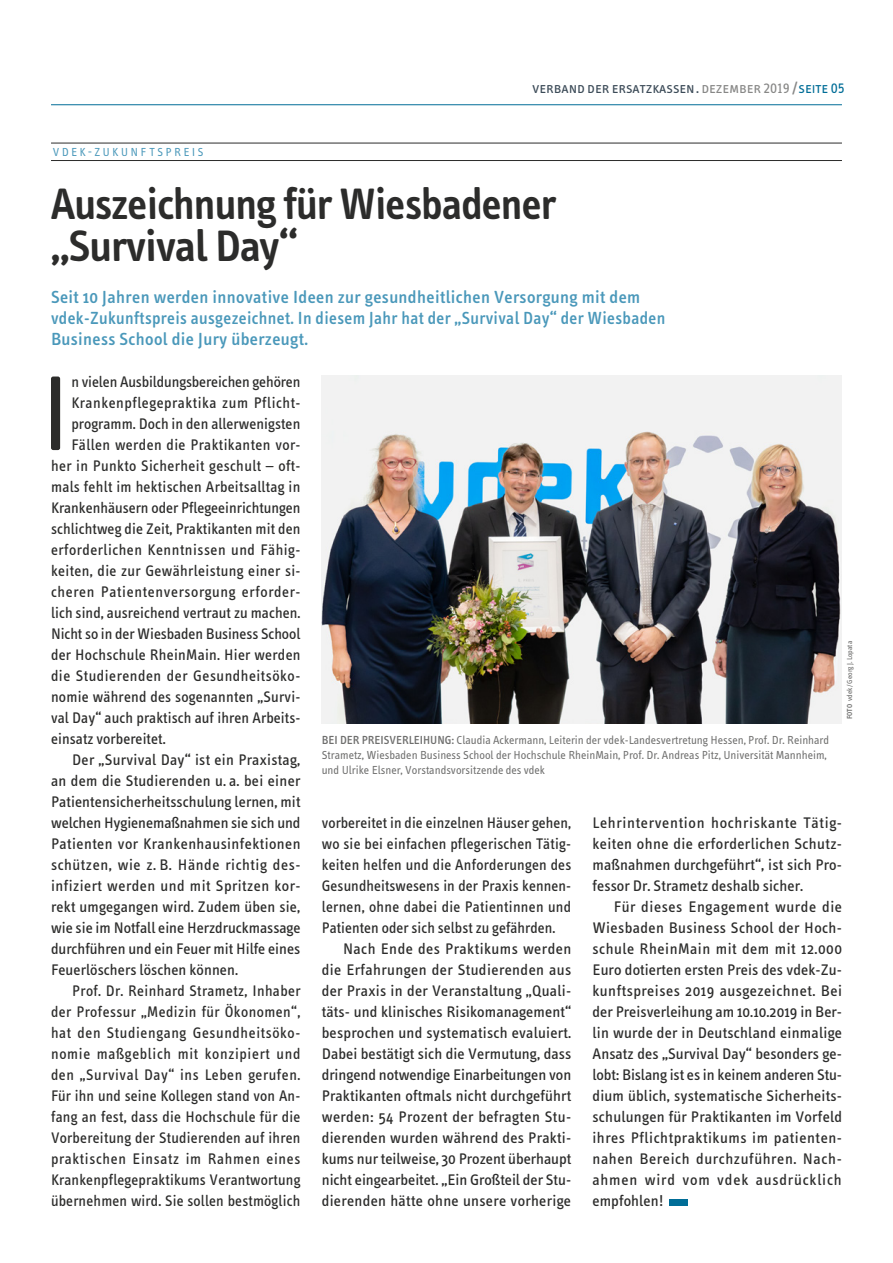
<style>
.page{position:relative;width:893px;height:1263px;background:#fff}
.page>*{position:absolute;margin:0;border:0;box-sizing:border-box;transform-origin:0 0}
._1_Artikel_Copy__Artikel_Initial_UA{font:109.8px "Info Text";color:#2c2c2b}
._1_Artikel_X_Head_Artikel_UA{font:600 45px/42px "Info Text";color:#2c2c2b}
._1_Artikel_X_--_Intro_UA{font:500 18px/21px "Info Text";letter-spacing:.02em;color:#4a98ba}
._1_Artikel_Copy_Artikel_Einzug_UA{font:15.75px/21px "Info Text";letter-spacing:.01em;color:#2c2c2b;text-align:justify}
._1_Artikel_Copy__Artikel_Initial_UA-2{font:15.75px "Info Text";letter-spacing:.015em;color:#2c2c2b}
._1_Artikel_Copy__Artikel_Initial_UA-3{font:15.75px "Info Text";letter-spacing:-.005em;color:#2c2c2b}
._1_Artikel_Copy__Artikel_Initial_UA-4{font:15.75px "Info Text";letter-spacing:.035em;color:#2c2c2b}
.t1{font:15.75px "Info Text Normal Caps";color:#3c4b58}
._1_Artikel_Copy__Artikel_Initial_UA-5{font:15.75px "Info Text";letter-spacing:.04em;color:#2c2c2b}
.t2{font:12px/14.7px "Info Text";color:#6f6f6e}
._1_Artikel_X_Head_Artikel_UA-2{font:12px "Info OT Text";color:#4a98ba}
.t3{font:7.5px "Info Text";color:#6f6f6e}
.s1{color:#878786}
.s2{font-family:"Info Text Semi Bold Caps";color:#878786}
.s3{color:#006d97}
.s4{font-weight:500}
.s5{font-weight:600}
</style>
<div class="page">
<hr style="left:51px;top:143px;width:791px;height:1px;background:#2c2c2b">
<hr style="left:51px;top:160px;width:791px;height:1px;background:#2c2c2b">
<hr style="left:51px;top:104px;width:791px;height:1px;background:#006d97">
<div style="left:670px;top:1199px;width:18px;height:7px;background:#006d97"></div>
<img style="left:322px;top:375px;width:520px;height:348px">
<p class="t1" style="left:532px;top:79px;width:314px">verband der ersatzkassen. <span class="s1">dezember 2019</span> <span class="s2">/</span><span class="s3">seite 05</span></p>
<h2 class="_1_Artikel_X_Head_Artikel_UA-2" style="left:53px;top:145px;width:152px">VDEK-ZUKUNFTSPREIS</h2>
<h2 class="_1_Artikel_X_Head_Artikel_UA" style="left:51px;top:183px;width:507px">Auszeichnung für Wiesbadener „Survival Day“</h2>
<p class="_1_Artikel_X_--_Intro_UA" style="left:51px;top:287px;width:616px">Seit 10 Jahren werden innovative Ideen zur gesundheitlichen Versorgung mit dem vdek-Zukunftspreis ausgezeichnet. In diesem Jahr hat der „Survival Day“ der Wiesbaden<br>Business School die Jury überzeugt.</p>
<p class="_1_Artikel_Copy__Artikel_Initial_UA" style="left:40px;top:352px;width:32px">I</p>
<p class="_1_Artikel_Copy__Artikel_Initial_UA-3" style="left:71px;top:373px;width:231px">n vielen Ausbildungsbereichen gehören</p>
<p class="_1_Artikel_Copy__Artikel_Initial_UA-4" style="left:71px;top:394px;width:231px">Krankenpflegepraktika zum Pflicht-</p>
<p class="_1_Artikel_Copy__Artikel_Initial_UA-2" style="left:71px;top:415px;width:231px">programm. Doch in den allerwenigsten</p>
<p class="_1_Artikel_Copy__Artikel_Initial_UA-2" style="left:71px;top:436px;width:231px">Fällen werden die Praktikanten vor-</p>
<p class="_1_Artikel_Copy__Artikel_Initial_UA-2" style="left:51px;top:457px;width:251px">her in Punkto Sicherheit geschult – oft-</p>
<p class="_1_Artikel_Copy__Artikel_Initial_UA-2" style="left:51px;top:478px;width:251px">mals fehlt im hektischen Arbeitsalltag in</p>
<p class="_1_Artikel_Copy__Artikel_Initial_UA-2" style="left:51px;top:499px;width:251px">Krankenhäusern oder Pflegeeinrichtungen</p>
<p class="_1_Artikel_Copy__Artikel_Initial_UA-2" style="left:51px;top:520px;width:251px">schlichtweg die Zeit, Praktikanten mit den</p>
<p class="_1_Artikel_Copy__Artikel_Initial_UA-2" style="left:51px;top:541px;width:251px">erforderlichen Kenntnissen und Fähig-</p>
<p class="_1_Artikel_Copy__Artikel_Initial_UA-2" style="left:51px;top:562px;width:251px">keiten, die zur Gewährleistung einer si-</p>
<p class="_1_Artikel_Copy__Artikel_Initial_UA-5" style="left:51px;top:583px;width:251px">cheren Patientenversorgung erforder-</p>
<p class="_1_Artikel_Copy__Artikel_Initial_UA-2" style="left:51px;top:604px;width:251px">lich sind, ausreichend vertraut zu machen.</p>
<p class="_1_Artikel_Copy__Artikel_Initial_UA-3" style="left:51px;top:625px;width:251px">Nicht so in der Wiesbaden Business School</p>
<p class="_1_Artikel_Copy__Artikel_Initial_UA-2" style="left:51px;top:646px;width:251px">der Hochschule RheinMain. Hier werden</p>
<p class="_1_Artikel_Copy__Artikel_Initial_UA-4" style="left:51px;top:667px;width:251px">die Studierenden der Gesundheitsöko-</p>
<p class="_1_Artikel_Copy__Artikel_Initial_UA-2" style="left:51px;top:688px;width:251px">nomie während des sogenannten „Survi-</p>
<p class="_1_Artikel_Copy__Artikel_Initial_UA-2" style="left:51px;top:709px;width:251px">val Day“ auch praktisch auf ihren Arbeits-</p>
<p class="_1_Artikel_Copy__Artikel_Initial_UA-2" style="left:51px;top:730px;width:116px">einsatz vorbereitet.</p>
<p class="_1_Artikel_Copy_Artikel_Einzug_UA" style="left:51px;top:749px;width:251px;text-indent:21px">Der „Survival Day“ ist ein Praxistag, an dem die Studierenden u. a. bei einer Patientensicherheitsschulung lernen, mit welchen Hygienemaßnahmen sie sich und Patienten vor Krankenhausinfektionen schützen, wie z. B. Hände richtig des&shy;infiziert werden und mit Spritzen kor&shy;rekt umgegangen wird. Zudem üben sie, wie sie im Notfall eine Herzdruckmassage durchführen und ein Feuer mit Hilfe eines Feuerlöschers löschen können.</p>
<p class="_1_Artikel_Copy_Artikel_Einzug_UA" style="left:51px;top:980px;width:251px;text-indent:21px">Prof. Dr. Reinhard Strametz, Inhaber der Professur „Medizin für Ökonomen“, hat den Studiengang Gesundheitsöko&shy;nomie maßgeblich mit konzipiert und den „Survival Day“ ins Leben gerufen.<br>Für ihn und seine Kollegen stand von An&shy;fang an fest, dass die Hochschule für die Vorbereitung der Studierenden auf ihren praktischen Einsatz im Rahmen eines Krankenpflegepraktikums Verantwortung übernehmen wird. Sie sollen bestmöglich</p>
<p class="t2" style="left:322px;top:733px;width:509px"><span class="s4">BEI DER PREISVERLEIHUNG:</span> Claudia Ackermann, Leiterin der vdek-Landesvertretung Hessen, Prof. Dr. Reinhard<br>Strametz, Wiesbaden Business School der Hochschule RheinMain, Prof. Dr. Andreas Pitz, Universität Mannheim, und Ulrike Elsner, Vorstandsvorsitzende des vdek</p>
<p class="t3" style="left:845px;top:719px;width:79px;rotate:-90deg"><span class="s5">FOTO</span> vdek /Georg J. Lopata</p>
<p class="_1_Artikel_Copy_Artikel_Einzug_UA" style="left:322px;top:812px;width:251px">vorbereitet in die einzelnen Häuser gehen, wo sie bei einfachen pflegerischen Tätig&shy;keiten helfen und die Anforderungen des Gesundheitswesens in der Praxis kennen&shy;lernen, ohne dabei die Patientinnen und Patienten oder sich selbst zu gefährden.</p>
<p class="_1_Artikel_Copy_Artikel_Einzug_UA" style="left:322px;top:938px;width:251px;text-indent:21px">Nach Ende des Praktikums werden die Erfahrungen der Studierenden aus der Praxis in der Veranstaltung „Quali&shy;täts- und klinisches Risikomanagement“ besprochen und systematisch evaluiert.<br>Dabei bestätigt sich die Vermutung, dass dringend notwendige Einarbeitungen von Praktikanten oftmals nicht durchgeführt werden: 54 Prozent der befragten Stu&shy;dierenden wurden während des Prakti&shy;kums nur teilweise, 30 Prozent überhaupt nicht eingearbeitet. „Ein Großteil der Stu&shy;dierenden hätte ohne unsere vorherige</p>
<p class="_1_Artikel_Copy_Artikel_Einzug_UA" style="left:592px;top:812px;width:251px">Lehrintervention hochriskante Tätig&shy;keiten ohne die erforderlichen Schutz&shy;maßnahmen durchgeführt“, ist sich Pro&shy;fessor Dr. Strametz deshalb sicher.</p>
<p class="_1_Artikel_Copy_Artikel_Einzug_UA" style="left:592px;top:896px;width:251px;text-indent:21px">Für dieses Engagement wurde die Wiesbaden Business School der Hoch&shy;schule RheinMain mit dem mit 12.000<br>Euro dotierten ersten Preis des vdek-Zu&shy;kunftspreises 2019 ausgezeichnet. Bei der Preisverleihung am 10.10.2019 in Ber&shy;lin wurde der in Deutschland einmalige Ansatz des „Survival Day“ besonders ge&shy;lobt: Bislang ist es in keinem anderen Stu&shy;dium üblich, systematische Sicherheits&shy;schulungen für Praktikanten im Vorfeld ihres Pflichtpraktikums im patienten&shy;nahen Bereich durchzuführen. Nach&shy;ahmen wird vom vdek ausdrücklich empfohlen!</p>
</div>
